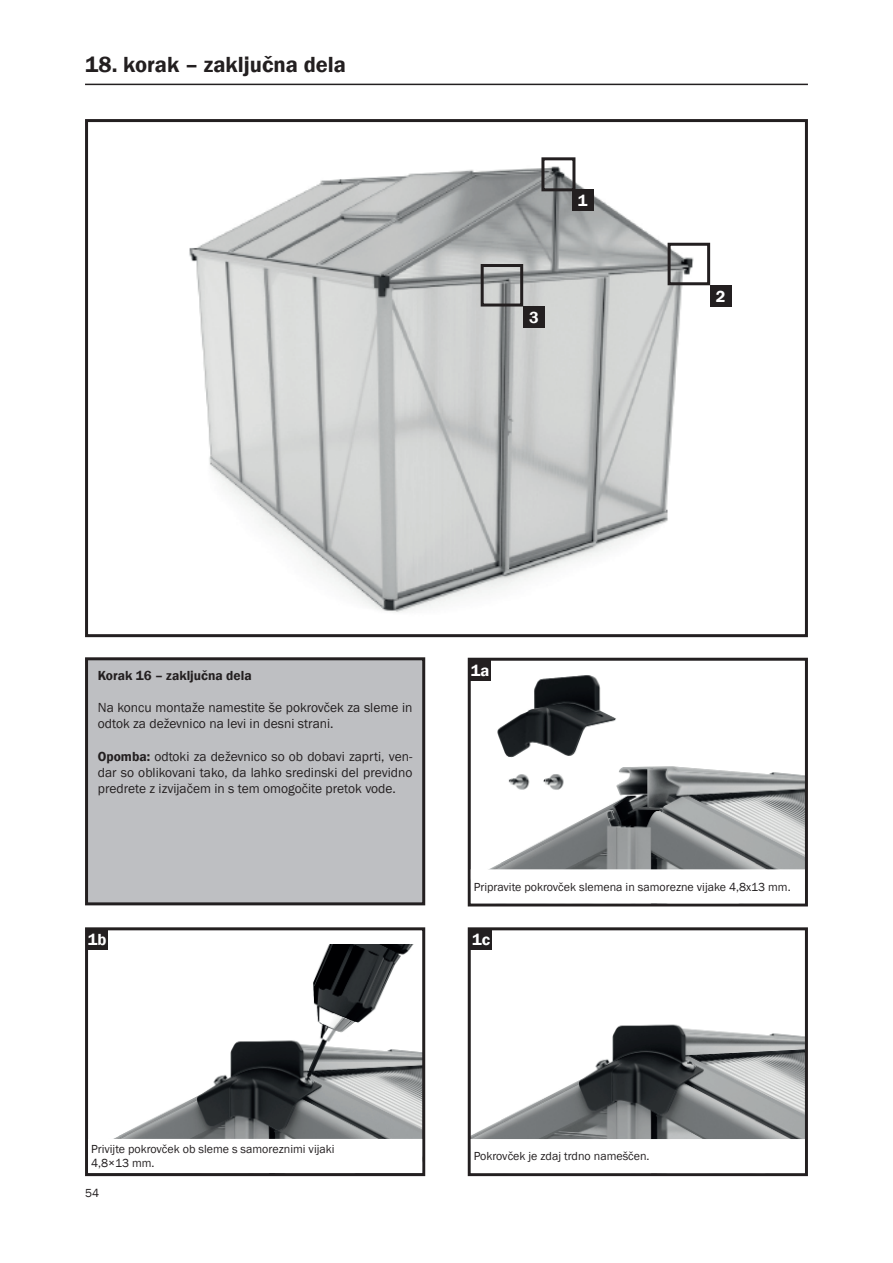
<style>
.page{position:relative;width:893px;height:1263px;background:#fff}
.page>*{position:absolute;margin:0;border:0;box-sizing:border-box;transform-origin:0 0}
.t1{font:600 22.5px "Franklin Gothic";color:#231f20}
.t2{font:600 16.5px "Franklin Gothic";color:#fff}
.t3{font:13.5px/16.2px "Franklin Gothic";color:#231f20}
.t4{font:600 13.5px "Franklin Gothic";color:#231f20}
.t5{font:12px/14.4px "Franklin Gothic";color:#231f20}
.s1{font-weight:600}
</style>
<div class="page">
<hr style="left:85px;top:84px;width:723px;height:1px;background:#231f20">
<img style="left:490px;top:675px;width:314px;height:194px">
<div style="left:468px;top:658px;width:340px;height:248px;border:3px solid #231f20"></div>
<img style="left:113px;top:944px;width:308px;height:195px">
<div style="left:85px;top:927px;width:340px;height:249px;border:3px solid #231f20"></div>
<img style="left:189px;top:157px;width:543px;height:456px">
<div style="left:85px;top:119px;width:723px;height:518px;border:3px solid #231f20"></div>
<div style="left:87px;top:659px;width:337px;height:245px;background:#bebfc2"></div>
<div style="left:85px;top:657px;width:340px;height:248px;border:3px solid #231f20"></div>
<img style="left:472px;top:1024px;width:332px;height:115px">
<div style="left:468px;top:927px;width:340px;height:249px;border:3px solid #231f20"></div>
<div style="left:541px;top:157px;width:34px;height:34px;border:3px solid #231f20"></div>
<div style="left:572px;top:190px;width:21px;height:21px;background:#231f20"></div>
<div style="left:710px;top:285px;width:21px;height:21px;background:#231f20"></div>
<div style="left:469px;top:659px;width:22px;height:22px;background:#231f20"></div>
<div style="left:87px;top:929px;width:21px;height:21px;background:#231f20"></div>
<div style="left:668px;top:243px;width:42px;height:42px;border:3px solid #231f20"></div>
<div style="left:471px;top:869px;width:334px;height:34px;border:3px solid #fff"></div>
<div style="left:471px;top:929px;width:21px;height:21px;background:#231f20"></div>
<div style="left:523px;top:306px;width:21px;height:22px;background:#231f20"></div>
<div style="left:481px;top:264px;width:42px;height:42px;border:3px solid #231f20"></div>
<h1 class="t1" style="left:85px;top:50px;width:263px">18. korak – zaključna dela</h1>
<p class="t2" style="left:578px;top:191px;width:11px">1</p>
<p class="t2" style="left:529px;top:307px;width:11px">3</p>
<p class="t2" style="left:716px;top:286px;width:11px">2</p>
<p class="t4" style="left:98px;top:667px;width:155px">Korak 16 – zaključna dela</p>
<p class="t3" style="left:98px;top:700px;width:316px">Na koncu montaže namestite še pokrovček za sleme in odtok za deževnico na levi in desni strani.</p>
<p class="t3" style="left:98px;top:748px;width:316px;text-align:justify"><span class="s1">Opomba:</span> odtoki za deževnico so ob dobavi zaprti, ven&shy;dar so oblikovani tako, da lahko sredinski del previdno predrete z izvijačem in s tem omogočite pretok vode.</p>
<p class="t2" style="left:88px;top:929px;width:20px">1b</p>
<p class="t2" style="left:471px;top:660px;width:20px">1a</p>
<p class="t5" style="left:474px;top:880px;width:318px">Pripravite pokrovček slemena in samorezne vijake 4,8x13 mm.</p>
<p class="t2" style="left:472px;top:929px;width:20px">1c</p>
<p class="t5" style="left:91px;top:1142px;width:245px">Privijte pokrovček ob sleme s samoreznimi vijaki<br>4,8×13 mm.</p>
<p class="t5" style="left:474px;top:1149px;width:177px">Pokrovček je zdaj trdno nameščen.</p>
<p class="t5" style="left:85px;top:1186px;width:16px">54</p>
</div>
